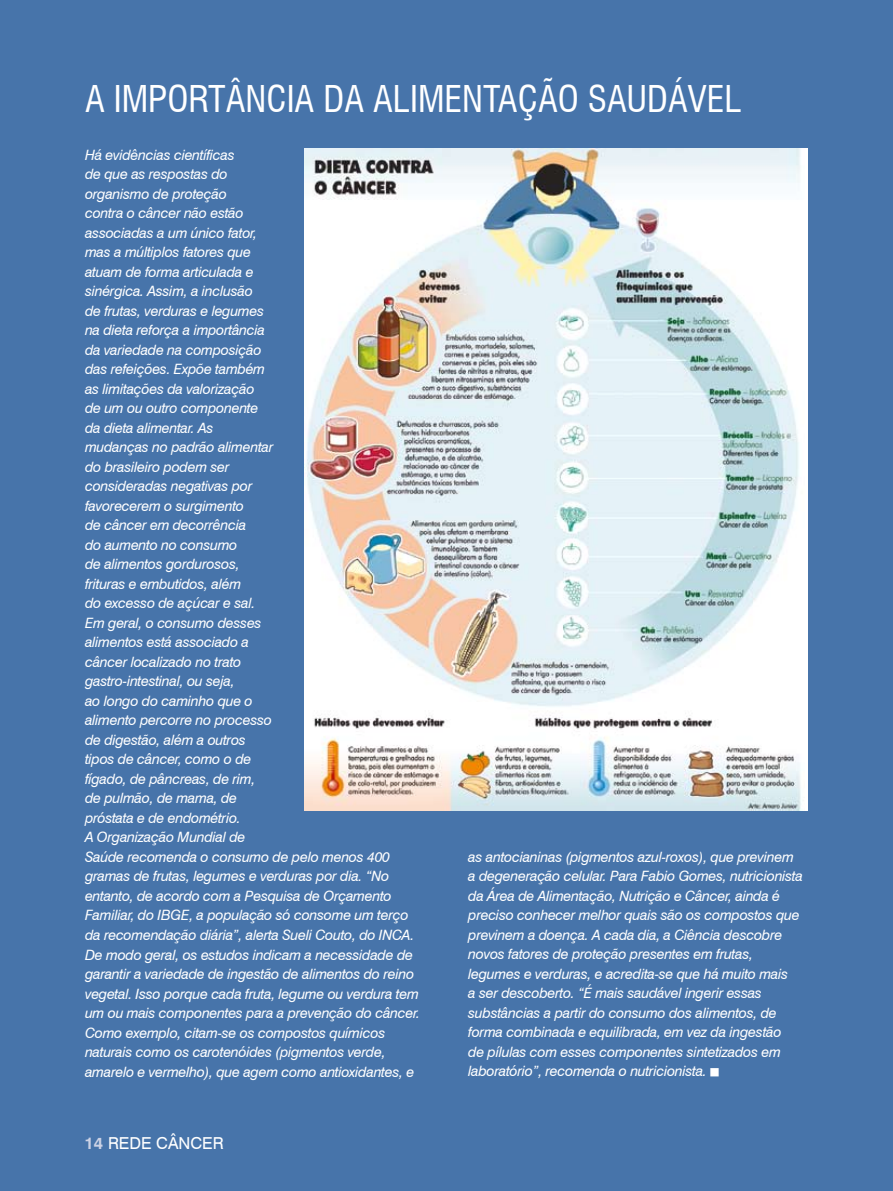
<style>
.page{position:relative;width:893px;height:1191px;background:#4774aa}
.page>*{position:absolute;margin:0;border:0;box-sizing:border-box;transform-origin:0 0}
.t1{font:condensed 36px "Swiss 721 BT";color:#fff}
.t2{font:16.5px "Swiss 721 BT";color:#fff}
.t3{font:italic 14.25px/19.5px "Swiss 721 BT";letter-spacing:-.02em;color:#fff}
.s1{font-weight:700;color:#ccd2e5}
</style>
<div class="page">
<img style="left:304px;top:149px;width:504px;height:661px">
<h1 class="t1" style="left:85px;top:78px;width:658px">A IMPORTÂNCIA DA ALIMENTAÇÃO SAUDÁVEL</h1>
<p class="t3" style="left:85px;top:145px;width:336px">Há evidências científicas<br>de que as respostas do<br>organismo de proteção<br>contra o câncer não estão<br>associadas a um único fator,<br>mas a múltiplos fatores que<br>atuam de forma articulada e<br>sinérgica. Assim, a inclusão<br>de frutas, verduras e legumes<br>na dieta reforça a importância<br>da variedade na composição<br>das refeições. Expõe também<br>as limitações da valorização<br>de um ou outro componente<br>da dieta alimentar. As<br>mudanças no padrão alimentar<br>do brasileiro podem ser<br>consideradas negativas por<br>favorecerem o surgimento<br>de câncer em decorrência<br>do aumento no consumo<br>de alimentos gordurosos,<br>frituras e embutidos, além<br>do excesso de açúcar e sal.<br>Em geral, o consumo desses<br>alimentos está associado a<br>câncer localizado no trato<br>gastro-intestinal, ou seja,<br>ao longo do caminho que o<br>alimento percorre no processo<br>de digestão, além a outros<br>tipos de câncer, como o de<br>fígado, de pâncreas, de rim,<br>de pulmão, de mama, de<br>próstata e de endométrio.<br>A Organização Mundial de<br>Saúde recomenda o consumo de pelo menos 400 gramas de frutas, legumes e verduras por dia. “No entanto, de acordo com a Pesquisa de Orçamento<br>Familiar, do IBGE, a população só consome um terço da recomendação diária”, alerta Sueli Couto, do INCA.<br>De modo geral, os estudos indicam a necessidade de garantir a variedade de ingestão de alimentos do reino vegetal. Isso porque cada fruta, legume ou verdura tem um ou mais componentes para a prevenção do câncer.<br>Como exemplo, citam-se os compostos químicos naturais como os carotenóides (pigmentos verde, amarelo e vermelho), que agem como antioxidantes, e</p>
<p class="t2" style="left:85px;top:1133px;width:46px"><span class="s1">14</span> REDE</p>
<p class="t2" style="left:156px;top:1133px;width:35px">CÂNCER</p>
<p class="t3" style="left:468px;top:846px;width:336px">as antocianinas (pigmentos azul-roxos), que previnem a degeneração celular. Para Fabio Gomes, nutricionista da Área de Alimentação, Nutrição e Câncer, ainda é preciso conhecer melhor quais são os compostos que previnem a doença. A cada dia, a Ciência descobre novos fatores de proteção presentes em frutas, legumes e verduras, e acredita-se que há muito mais<br>a ser descoberto. “É mais saudável ingerir essas substâncias a partir do consumo dos alimentos, de forma combinada e equilibrada, em vez da ingestão<br>de pílulas com esses componentes sintetizados em laboratório”, recomenda o nutricionista. ■</p>
</div>
